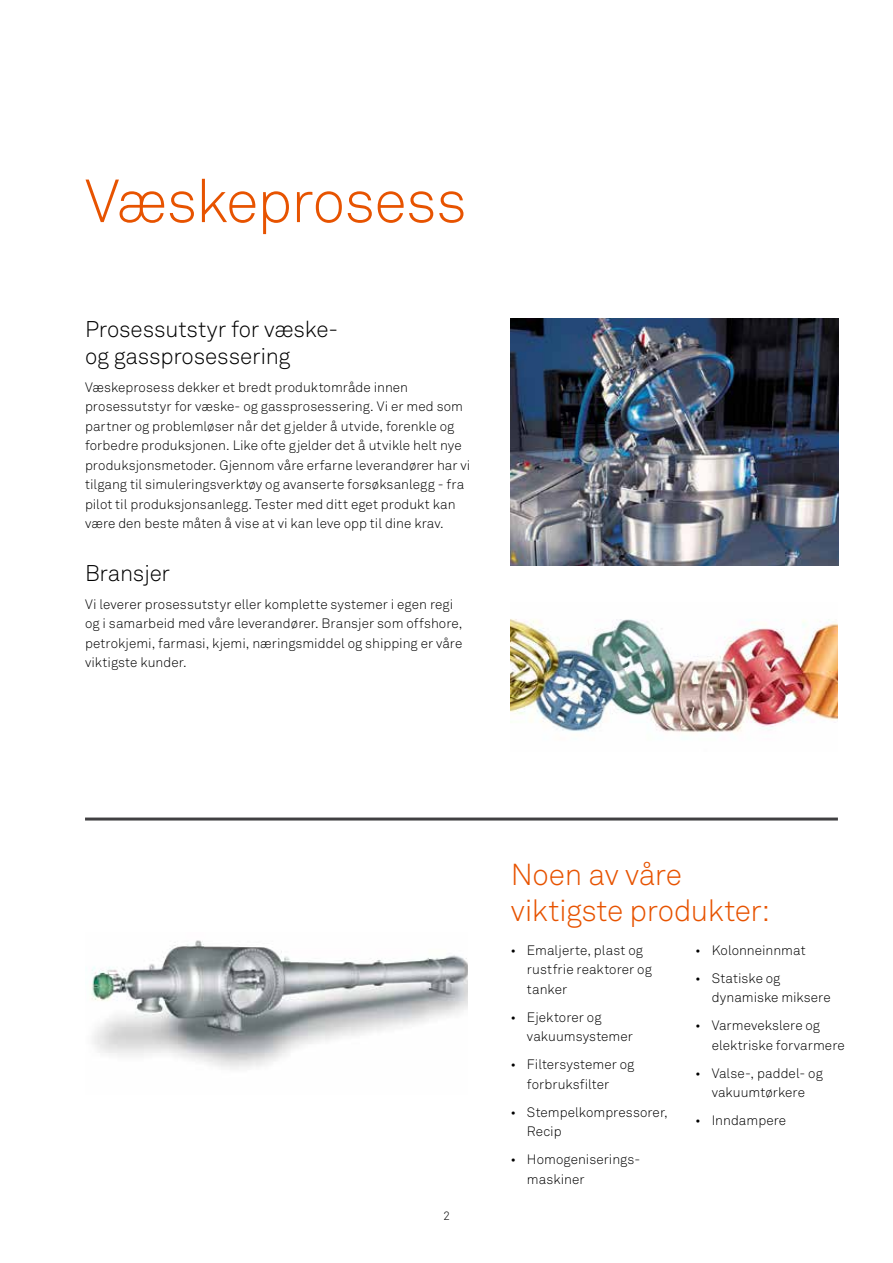
<style>
.page{position:relative;width:893px;height:1263px;background:#fff}
.page>*{position:absolute;margin:0;border:0;box-sizing:border-box;transform-origin:0 0}
.t1{font:60px "Akkurat Light Pro";letter-spacing:-.02em;color:#e75300}
.t2{font:30px/36px "Akkurat Light Pro";letter-spacing:-.015em;color:#e75300}
.t3{font:22.5px/27px "Akkurat Light Pro";letter-spacing:-.01em;color:#000}
.t4{font:13.5px/19.5px "Akkurat Light Pro";letter-spacing:.005em;color:#000}
.t5{font:12px "Akkurat Light Pro";color:#000}
</style>
<div class="page">
<img style="left:510px;top:619px;width:328px;height:113px">
<img style="left:91px;top:940px;width:377px;height:129px">
<hr style="left:85px;top:817px;width:753px;height:3px;background:#414042">
<img style="left:511px;top:319px;width:327px;height:247px">
<h1 class="t1" style="left:85px;top:166px;width:383px">Væskeprosess</h1>
<h3 class="t3" style="left:85px;top:316px;width:255px">Prosessutstyr for væske&shy;og gassprosessering</h3>
<p class="t4" style="left:85px;top:377px;width:387px">Væskeprosess dekker et bredt produktområde innen prosessutstyr for væske- og gassprosessering. Vi er med som partner og problemløser når det gjelder å utvide, forenkle og forbedre produksjonen. Like ofte gjelder det å utvikle helt nye produksjonsmetoder. Gjennom våre erfarne leverandører har vi tilgang til simuleringsverktøy og avanserte forsøksanlegg - fra pilot til produksjonsanlegg. Tester med ditt eget produkt kan være den beste måten å vise at vi kan leve opp til dine krav.</p>
<h3 class="t3" style="left:85px;top:560px;width:87px">Bransjer</h3>
<p class="t4" style="left:85px;top:594px;width:379px">Vi leverer prosessutstyr eller komplette systemer i egen regi og i samarbeid med våre leverandører. Bransjer som offshore, petrokjemi, farmasi, kjemi, næringsmiddel og shipping er våre viktigste kunder.</p>
<p class="t5" style="left:443px;top:1209px;width:8px">2</p>
<h2 class="t2" style="left:511px;top:857px;width:261px">Noen av våre viktigste produkter:</h2>
<p class="t4" style="left:527px;top:940px;width:126px;text-indent:-16px">• Emaljerte, plast og rustfrie reaktorer og tanker</p>
<p class="t4" style="left:527px;top:1007px;width:108px;text-indent:-16px">• Ejektorer og vakuumsystemer</p>
<p class="t4" style="left:527px;top:1055px;width:109px;text-indent:-16px">• Filtersystemer og forbruksfilter</p>
<p class="t4" style="left:527px;top:1102px;width:142px;text-indent:-16px">• Stempelkompressorer,<br>Recip</p>
<p class="t4" style="left:527px;top:1150px;width:115px;text-indent:-16px">• Homogeniserings&shy;maskiner</p>
<p class="t4" style="left:695px;top:940px;width:112px">• Kolonneinnmat</p>
<p class="t4" style="left:712px;top:968px;width:120px;text-indent:-16px">• Statiske og dynamiske miksere</p>
<p class="t4" style="left:712px;top:1016px;width:135px;text-indent:-16px">• Varmevekslere og elektriske forvarmere</p>
<p class="t4" style="left:695px;top:1063px;width:129px;text-align:center">• Valse-, paddel- og vakuumtørkere</p>
<p class="t4" style="left:695px;top:1111px;width:92px">• Inndampere</p>
</div>
